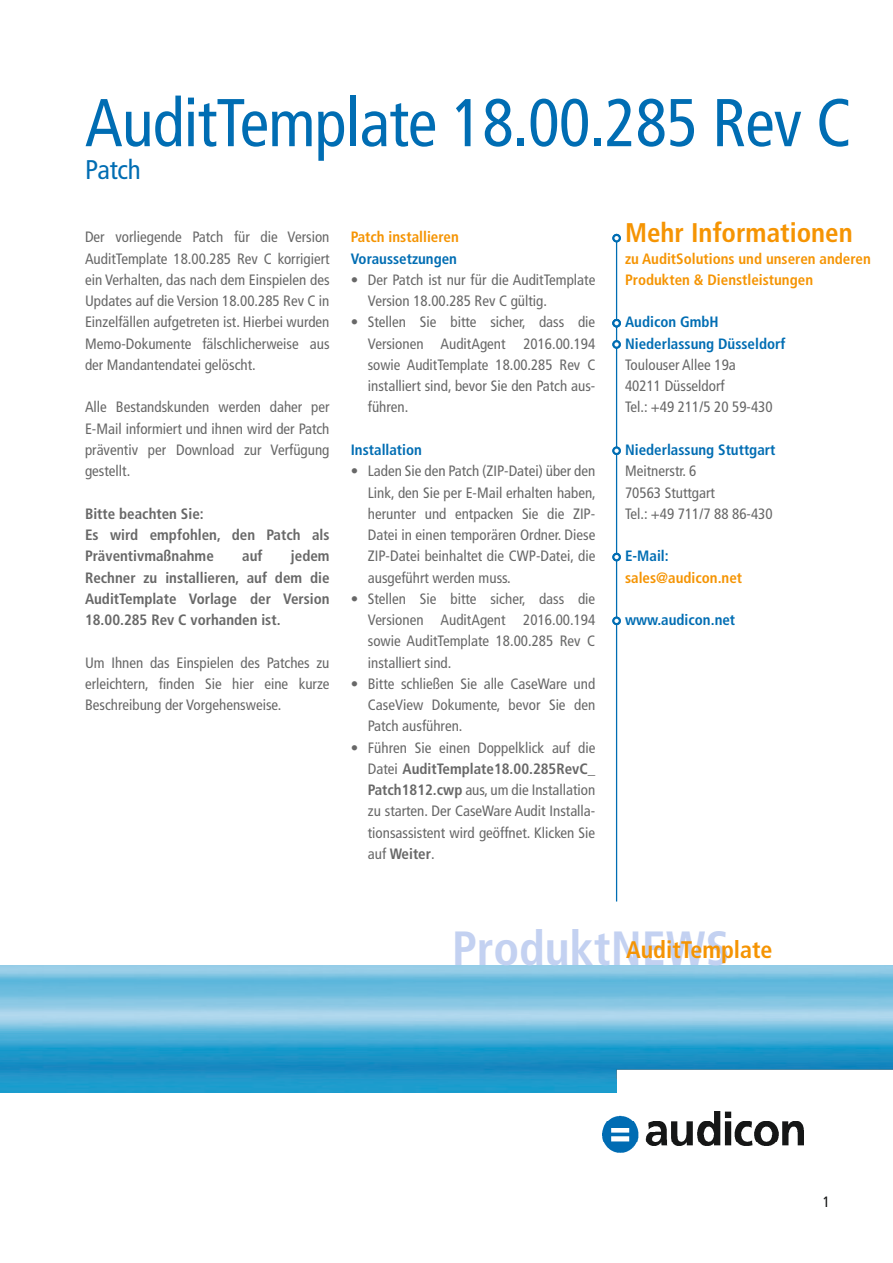
<style>
.page{position:relative;width:893px;height:1263px;background:#fff}
.page>*{position:absolute;margin:0;border:0;box-sizing:border-box;transform-origin:0 0}
.t1{font:condensed 67.5px "Frutiger LT Std";letter-spacing:-.01em;color:#006db3}
.t2{font:700 condensed 48px "Frutiger LT Std";color:#c3d1f1}
.t3{font:700 condensed 27px "Frutiger LT Std";color:#f59403}
.t4{font:condensed 27px "Frutiger LT Std";letter-spacing:-.01em;color:#006db3}
.t5{font:700 condensed 24px "Frutiger LT Std";color:#f59403}
.t6{font:condensed 15px/21.3px "Frutiger LT Std";color:#686868;text-align:justify}
.t7{font:700 condensed 15px/21.3px "Frutiger LT Std";color:#686868}
.t8{font:700 condensed 15px/21.3px "Frutiger LT Std";color:#006db3}
.t9{font:700 condensed 15px/21.3px "Frutiger LT Std";color:#f59403}
.t10{font:condensed 15px "Frutiger LT Std";color:#151616}
.s1{font-weight:700}
</style>
<div class="page">
<hr style="left:616px;top:234px;width:1px;height:667px;background:#006db3">
<img style="left:0;top:965px;width:893px;height:114px">
<div style="left:0;top:1079px;width:617px;height:14px;background:#1d9ccd"></div>
<img style="left:602px;top:1112px;width:202px;height:41px">
<svg style="left:612px;top:234px;width:9px;height:8px"></svg>
<svg style="left:614px;top:236px;width:5px;height:4px"></svg>
<div style="left:612px;top:319px;width:9px;height:8px;background:#006db3;border-radius:50%"></div>
<svg style="left:614px;top:321px;width:5px;height:4px"></svg>
<svg style="left:612px;top:446px;width:9px;height:9px"></svg>
<svg style="left:614px;top:449px;width:5px;height:4px"></svg>
<div style="left:612px;top:553px;width:9px;height:8px;background:#006db3;border-radius:50%"></div>
<svg style="left:614px;top:555px;width:5px;height:4px"></svg>
<svg style="left:612px;top:617px;width:9px;height:8px"></svg>
<svg style="left:614px;top:619px;width:5px;height:4px"></svg>
<svg style="left:612px;top:340px;width:9px;height:9px"></svg>
<svg style="left:614px;top:342px;width:5px;height:5px"></svg>
<h1 class="t1" style="left:85px;top:83px;width:768px">AuditTemplate 18.00.285 Rev C</h1>
<h3 class="t4" style="left:85px;top:153px;width:57px">Patch</h3>
<p class="t6" style="left:85px;top:227px;width:246px">Der vorliegende Patch für die Version AuditTemplate 18.00.285 Rev C korrigiert ein Verhalten, das nach dem Einspielen des Updates auf die Version 18.00.285 Rev C in Einzelfällen aufgetreten ist. Hierbei wurden Memo-Dokumente fälschlicherweise aus der Mandantendatei gelöscht.</p>
<p class="t6" style="left:85px;top:397px;width:246px">Alle Bestandskunden werden daher per E-Mail informiert und ihnen wird der Patch präventiv per Download zur Verfügung gestellt.</p>
<p class="t7" style="left:85px;top:503px;width:246px">Bitte beachten Sie:<br>Es wird empfohlen, den Patch als<br>Präventivmaßnahme</p>
<p class="t7" style="left:242px;top:545px;width:22px">auf</p>
<p class="t7" style="left:85px;top:545px;width:246px;text-align:justify;text-indent:206px">jedem Rechner zu installieren, auf dem die AuditTemplate Vorlage der Version 18.00.285 Rev C vorhanden ist.</p>
<p class="t6" style="left:85px;top:652px;width:246px">Um Ihnen das Einspielen des Patches zu erleichtern, finden Sie hier eine kurze Beschreibung der Vorgehensweise.</p>
<p class="t9" style="left:351px;top:226px;width:109px">Patch installieren</p>
<p class="t8" style="left:351px;top:248px;width:108px">Voraussetzungen</p>
<p class="t6" style="left:368px;top:269px;width:229px;text-indent:-17px">• Der Patch ist nur für die AuditTemplate<br>Version 18.00.285 Rev C gültig.</p>
<p class="t6" style="left:368px;top:312px;width:229px;text-indent:-17px">• Stellen Sie bitte sicher, dass die Versionen AuditAgent 2016.00.194 sowie AuditTemplate 18.00.285 Rev C installiert sind, bevor Sie den Patch aus&shy;führen.</p>
<p class="t8" style="left:351px;top:439px;width:73px">Installation</p>
<p class="t6" style="left:368px;top:460px;width:230px;text-indent:-17px">• Laden Sie den Patch (ZIP-Datei) über den Link, den Sie per E-Mail erhalten haben, herunter und entpacken Sie die ZIP-Datei in einen temporären Ordner. Diese ZIP-Datei beinhaltet die CWP-Datei, die ausgeführt werden muss.</p>
<p class="t6" style="left:368px;top:588px;width:229px;text-indent:-17px">• Stellen Sie bitte sicher, dass die Versionen AuditAgent 2016.00.194 sowie AuditTemplate 18.00.285 Rev C installiert sind.</p>
<p class="t6" style="left:368px;top:673px;width:229px;text-indent:-17px">• Bitte schließen Sie alle CaseWare und CaseView Dokumente, bevor Sie den Patch ausführen.</p>
<p class="t6" style="left:368px;top:737px;width:229px;text-indent:-17px">• Führen Sie einen Doppelklick auf die Datei <span class="s1">AuditTemplate18.00.285RevC_ Patch1812.cwp</span> aus, um die Installation zu starten. Der CaseWare Audit Installa&shy;tionsassistent wird geöffnet. Klicken Sie auf <span class="s1">Weiter</span>.</p>
<h3 class="t3" style="left:625px;top:217px;width:229px">Mehr Informationen</h3>
<p class="t9" style="left:625px;top:248px;width:247px">zu AuditSolutions und unseren anderen<br>Produkten &amp; Dienstleistungen</p>
<p class="t8" style="left:625px;top:312px;width:162px">Audicon GmbH<br>Niederlassung Düsseldorf</p>
<p class="t6" style="left:625px;top:354px;width:149px;text-align:left">Toulouser Allee 19a<br>40211 Düsseldorf<br>Tel.: +49 211/5 20 59-430</p>
<p class="t8" style="left:625px;top:439px;width:152px">Niederlassung Stuttgart</p>
<p class="t6" style="left:625px;top:460px;width:149px;text-align:left">Meitnerstr. 6<br>70563 Stuttgart<br>Tel.: +49 711/7 88 86-430</p>
<p class="t8" style="left:625px;top:545px;width:45px">E-Mail:</p>
<p class="t9" style="left:625px;top:567px;width:119px">sales@audicon.net</p>
<p class="t8" style="left:625px;top:609px;width:112px">www.audicon.net</p>
<h2 class="t2" style="left:452px;top:920px;width:279px">ProduktNEWS</h2>
<h3 class="t5" style="left:626px;top:935px;width:148px">AuditTemplate</h3>
<p class="t10" style="left:823px;top:1193px;width:9px">1</p>
</div>
